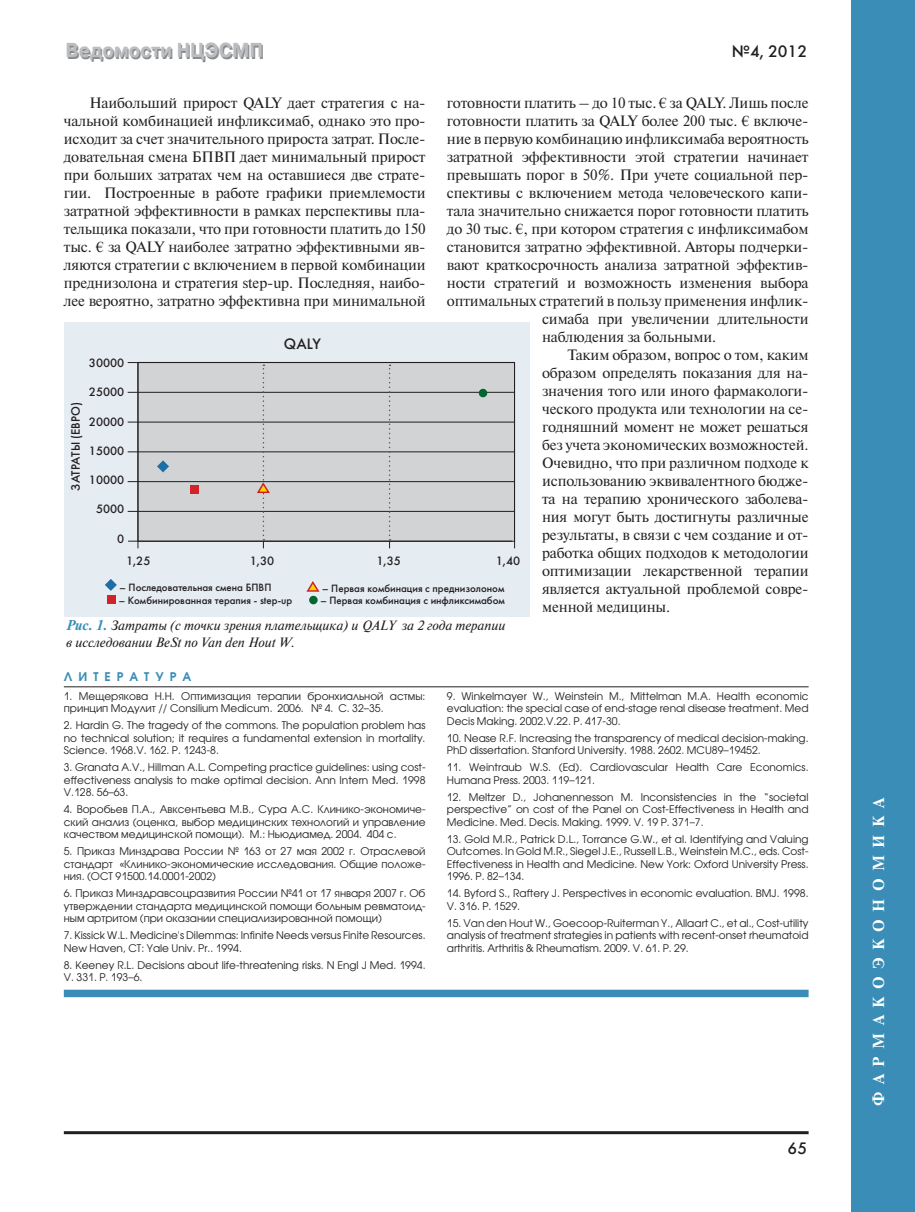
<style>
.page{position:relative;width:915px;height:1212px;background:#fff}
.page>*{position:absolute;margin:0;border:0;box-sizing:border-box;transform-origin:0 0}
.t1{font:700 20.25px "Pragmatica C";color:#8a8c8e;scale:.9 1}
.t2{font:16.5px "Futuris C";color:#231f20}
.t3{font:15px/18px "Newton C";letter-spacing:-.01em;color:#231f20;text-align:justify}
.t4{font:700 15px "Newton C";letter-spacing:.5em;color:#fff}
.t5{font:15px "Futuris C";color:#231f20}
.t6{font:italic 13.5px/16.2px "Newton C";color:#231f20}
.t7{font:12px "Futuris C";color:#231f20}
.t8{font:700 12px "Avant Garde Gothic C";letter-spacing:.5em;color:#3a8db6}
.t9{font:10.5px/12.6px "ITC Av Got C";color:#231f20;text-align:justify}
.t10{font:10.5px "Futuris C";color:#231f20}
.s1{font-family:"Times New Roman"}
.s2{font-weight:700;color:#3a8db6}
</style>
<div class="page">
<hr style="left:64px;top:1131px;width:744px;height:3px;background:#231f20">
<div style="left:850px;top:0;width:64px;height:1212px;background:#3a8db6"></div>
<div style="left:64px;top:990px;width:744px;height:7px;background:#3a8db6"></div>
<hr style="left:64px;top:686px;width:744px;height:1px;background:#231f20">
<div style="left:64px;top:322px;width:465px;height:295px;background:#e5ecf2"></div>
<hr style="left:263px;top:363px;width:1px;height:185px;background:#231f20">
<hr style="left:389px;top:363px;width:1px;height:185px;background:#231f20">
<div style="left:138px;top:362px;width:376px;height:179px;background:#d1d3d4"></div>
<hr style="left:128px;top:362px;width:386px;height:1px;background:#231f20">
<hr style="left:128px;top:392px;width:386px;height:1px;background:#231f20">
<hr style="left:128px;top:422px;width:386px;height:1px;background:#231f20">
<hr style="left:128px;top:451px;width:386px;height:1px;background:#231f20">
<hr style="left:128px;top:481px;width:386px;height:1px;background:#231f20">
<hr style="left:128px;top:511px;width:386px;height:1px;background:#231f20">
<hr style="left:128px;top:541px;width:384px;height:1px;background:#231f20">
<hr style="left:137px;top:363px;width:1px;height:185px;background:#231f20">
<hr style="left:514px;top:363px;width:1px;height:185px;background:#231f20">
<svg style="left:105px;top:579px;width:12px;height:12px"></svg>
<div style="left:107px;top:595px;width:9px;height:8px;background:#d2232a"></div>
<svg style="left:306px;top:581px;width:14px;height:11px"></svg>
<div style="left:309px;top:596px;width:8px;height:8px;background:#00652e;border-radius:50%"></div>
<svg style="left:157px;top:460px;width:12px;height:12px"></svg>
<div style="left:190px;top:485px;width:9px;height:9px;background:#d2232a"></div>
<div style="left:478px;top:389px;width:9px;height:8px;background:#00652e;border-radius:50%"></div>
<svg style="left:388px;top:365px;width:2px;height:176px"></svg>
<svg style="left:256px;top:365px;width:15px;height:176px"></svg>
<h1 class="t1" style="left:67px;top:44px;width:221px">Ведомости НЦЭСМП</h1>
<h2 class="t2" style="left:731px;top:45px;width:77px">№4, 2012</h2>
<p class="t3" style="left:64px;top:95px;width:363px;text-indent:26px">Наибольший прирост QALY дает стратегия с на&shy;чальной комбинацией инфликсимаб, однако это про&shy;исходит за счет значительного прироста затрат. После&shy;довательная смена БПВП дает минимальный прирост при больших затратах чем на оставшиеся две страте&shy;гии. Построенные в работе графики приемлемости затратной эффективности в рамках перспективы пла&shy;тельщика показали, что при готовности платить до 150 тыс. <span class="s1">€</span> за QALY наиболее затратно эффективными яв&shy;ляются стратегии с включением в первой комбинации преднизолона и стратегия step-up. Последняя, наибо&shy;лее вероятно, затратно эффективна при минимальной</p>
<h3 class="t3" style="left:446px;top:95px;width:363px">готовности платить – до 10 тыс. <span class="s1">€</span> за QALY. Лишь после</h3>
<h3 class="t3" style="left:446px;top:113px;width:363px">готовности платить за QALY более 200 тыс. <span class="s1">€</span> включе-</h3>
<h3 class="t3" style="left:446px;top:131px;width:363px">ние в первую комбинацию инфликсимаба вероятность</h3>
<h3 class="t3" style="left:446px;top:149px;width:363px">затратной эффективности этой стратегии начинает</h3>
<h3 class="t3" style="left:446px;top:167px;width:363px">превышать порог в 50%. При учете социальной пер-</h3>
<h3 class="t3" style="left:446px;top:185px;width:363px">спективы с включением метода человеческого капи-</h3>
<h3 class="t3" style="left:446px;top:203px;width:363px">тала значительно снижается порог готовности платить</h3>
<h3 class="t3" style="left:446px;top:221px;width:363px">до 30 тыс. <span class="s1">€</span>, при котором стратегия с инфликсимабом</h3>
<h3 class="t3" style="left:446px;top:239px;width:363px">становится затратно эффективной. Авторы подчерки-</h3>
<h3 class="t3" style="left:446px;top:257px;width:363px">вают краткосрочность анализа затратной эффектив-</h3>
<h3 class="t3" style="left:446px;top:275px;width:363px">ности стратегий и возможность изменения выбора</h3>
<h3 class="t3" style="left:446px;top:293px;width:363px">оптимальных стратегий в пользу применения инфлик-</h3>
<h3 class="t3" style="left:542px;top:311px;width:268px">симаба при увеличении длительности</h3>
<h3 class="t3" style="left:542px;top:329px;width:176px">наблюдения за больными.</h3>
<h3 class="t3" style="left:567px;top:347px;width:242px">Таким образом, вопрос о том, каким</h3>
<h3 class="t3" style="left:542px;top:365px;width:268px">образом определять показания для на-</h3>
<h3 class="t3" style="left:542px;top:383px;width:268px">значения того или иного фармакологи-</h3>
<h3 class="t3" style="left:542px;top:401px;width:268px">ческого продукта или технологии на се-</h3>
<h3 class="t3" style="left:542px;top:419px;width:268px">годняшний момент не может решаться</h3>
<h3 class="t3" style="left:542px;top:437px;width:268px">без учета экономических возможностей.</h3>
<h3 class="t3" style="left:542px;top:455px;width:268px">Очевидно, что при различном подходе к</h3>
<h3 class="t3" style="left:542px;top:473px;width:268px">использованию эквивалентного бюдже-</h3>
<h3 class="t3" style="left:542px;top:491px;width:268px">та на терапию хронического заболева-</h3>
<h3 class="t3" style="left:542px;top:509px;width:268px">ния могут быть достигнуты различные</h3>
<h3 class="t3" style="left:542px;top:527px;width:268px">результаты, в связи с чем создание и от-</h3>
<h3 class="t3" style="left:542px;top:545px;width:268px">работка общих подходов к методологии</h3>
<h3 class="t3" style="left:542px;top:563px;width:268px">оптимизации лекарственной терапии</h3>
<h3 class="t3" style="left:542px;top:581px;width:268px">является актуальной проблемой совре-</h3>
<h3 class="t3" style="left:542px;top:599px;width:130px">менной медицины.</h3>
<h3 class="t5" style="left:284px;top:338px;width:38px">QALY</h3>
<p class="t7" style="left:89px;top:358px;width:37px">30000</p>
<p class="t7" style="left:89px;top:388px;width:37px">25000</p>
<p class="t7" style="left:89px;top:417px;width:37px">20000</p>
<p class="t7" style="left:89px;top:446px;width:37px">15000</p>
<p class="t7" style="left:89px;top:475px;width:37px">10000</p>
<p class="t7" style="left:96px;top:505px;width:30px">5000</p>
<p class="t7" style="left:117px;top:534px;width:9px">0</p>
<p class="t7" style="left:71px;top:491px;width:90px;rotate:-90deg">ЗАТРАТЫ (ЕВРО)</p>
<p class="t7" style="left:126px;top:557px;width:26px">1,25</p>
<p class="t7" style="left:250px;top:557px;width:26px">1,30</p>
<p class="t7" style="left:376px;top:557px;width:26px">1,35</p>
<p class="t7" style="left:495px;top:557px;width:26px">1,40</p>
<p class="t10" style="left:119px;top:583px;width:153px">– Последовательная смена БПВП</p>
<p class="t10" style="left:119px;top:596px;width:175px">– Комбинированная терапия - step-up</p>
<p class="t10" style="left:322px;top:584px;width:184px">– Первая комбинация с преднизолоном</p>
<p class="t10" style="left:320px;top:597px;width:186px">– Первая комбинация с инфликсимабом</p>
<p class="t6" style="left:66px;top:619px;width:440px"><span class="s2">Рис. 1.</span> Затраты (c точки зрения плательщика) и QALY за 2 года терапии в исследовании BeSt по Van den Hout W.</p>
<p class="t8" style="left:64px;top:672px;width:129px">ЛИТЕРАТУРА</p>
<p class="t9" style="left:64px;top:690px;width:363px">1. Мещерякова Н.Н. Оптимизация терапии бронхиальной астмы: принцип Модулит // Consilium Medicum. 2006. № 4. С. 32–35.</p>
<p class="t9" style="left:64px;top:719px;width:363px">2. Hardin G. The tragedy of the commons. The population problem has no technical solution; it requires a fundamental extension in mortality.<br>Science. 1968.V. 162. Р. 1243-8.</p>
<p class="t9" style="left:64px;top:761px;width:363px">3. Granata A.V., Hillman A.L. Competing practice guidelines: using cost&shy;effectiveness analysis to make optimal decision. Ann Intern Med. 1998<br>V.128. 56–63.</p>
<p class="t9" style="left:64px;top:804px;width:363px">4. Воробьев П.А., Авксентьева М.В., Сура А.С. Клинико-экономиче&shy;ский анализ (оценка, выбор медицинских технологий и управление качеством медицинской помощи). М.: Ньюдиамед. 2004. 404 с.</p>
<p class="t9" style="left:64px;top:846px;width:363px">5. Приказ Минздрава России № 163 от 27 мая 2002 г. Отраслевой стандарт «Клинико-экономические исследования. Общие положе&shy;ния. (ОСТ 91500.14.0001-2002)</p>
<p class="t9" style="left:64px;top:888px;width:363px">6. Приказ Минздравсоцразвития России №41 от 17 января 2007 г. Об утверждении стандарта медицинской помощи больным ревматоид&shy;ным артритом (при оказании специализированной помощи)</p>
<p class="t9" style="left:64px;top:930px;width:363px">7. Kissick W.L. Medicine's Dilemmas: Infinite Needs versus Finite Resources.<br>New Haven, CT: Yale Univ. Pr.. 1994.</p>
<p class="t9" style="left:64px;top:959px;width:363px">8. Keeney R.L. Decisions about life-threatening risks. N Engl J Med. 1994.<br>V. 331. Р. 193–6.</p>
<p class="t9" style="left:446px;top:690px;width:363px">9. Winkelmayer W., Weinstein M., Mittelman M.A. Health economic evaluation: the special case of end-stage renal disease treatment. Med Decis Making. 2002.V.22. P. 417-30.</p>
<p class="t9" style="left:446px;top:732px;width:363px">10. Nease R.F. Increasing the transparency of medical decision-making.<br>PhD dissertation. Stanford University. 1988. 2602. MCU89–19452.</p>
<p class="t9" style="left:446px;top:761px;width:363px">11. Weintraub W.S. (Ed). Cardiovascular Health Care Economics.<br>Humana Press. 2003. 119–121.</p>
<p class="t9" style="left:446px;top:791px;width:363px">12. Meltzer D., Johanennesson M. Inconsistencies in the “societal perspective” on cost of the Panel on Cost-Effectiveness in Health and Medicine. Med. Decis. Making. 1999. V. 19 P. 371–7.</p>
<p class="t9" style="left:446px;top:833px;width:363px">13. Gold M.R., Patrick D.L., Torrance G.W., et al. Identifying and Valuing Outcomes. In Gold M.R., Siegel J.E., Russell L.B., Weinstein M.C., eds. Cost-Effectiveness in Health and Medicine. New York: Oxford University Press.<br>1996. P. 82–134.</p>
<p class="t9" style="left:446px;top:888px;width:363px">14. Byford S., Raftery J. Perspectives in economic evaluation. BMJ. 1998.<br>V. 316. P. 1529.</p>
<p class="t9" style="left:446px;top:917px;width:363px">15. Van den Hout W., Goecoop-Ruiterman Y., Allaart C., et al., Cost-utility analysis of treatment strategies in patients with recent-onset rheumatoid arthritis. Arthritis &amp; Rheumatism. 2009. V. 61. P. 29.</p>
<h2 class="t2" style="left:787px;top:1142px;width:21px">65</h2>
<h3 class="t4" style="left:871px;top:1106px;width:309px;rotate:-90deg">ФАРМАКОЭКОНОМИКА</h3>
</div>
